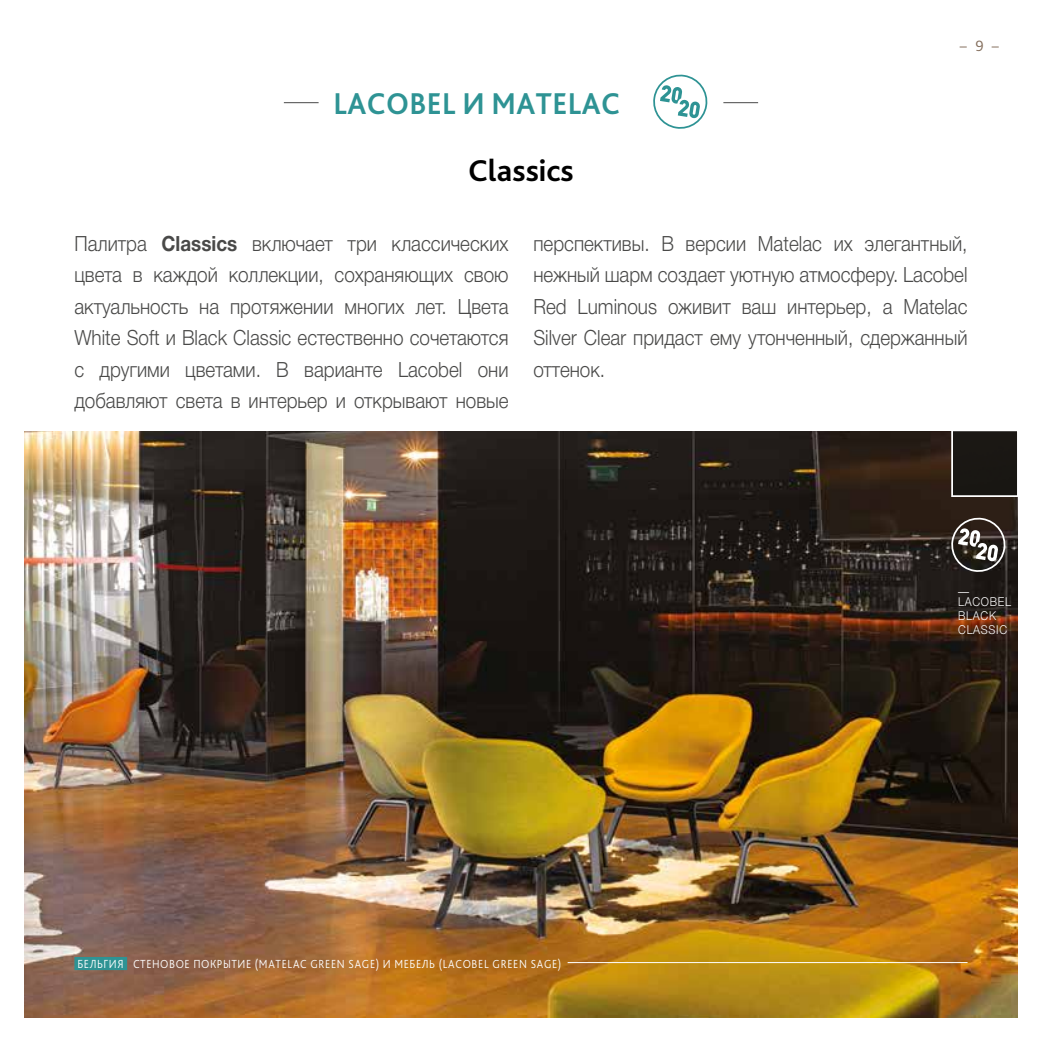
<style>
.page{position:relative;width:1042px;height:1042px;background:#fff}
.page>*{position:absolute;margin:0;border:0;box-sizing:border-box;transform-origin:0 0}
.t1{font:700 31.5px "Bliss Pro";letter-spacing:.015em;color:#2e9394;scale:.95 1}
.t2{font:700 31.5px "Bliss Pro";color:#000}
.t3{font:300 21px/31.5px "Helvetica Neue Cyr";color:#494948;text-align:justify;scale:.9 1}
.t4{font:300 15.75px "Bliss Pro";color:#836d5b}
.t5{font:300 12.25px "Bliss Pro";letter-spacing:.065em;color:#fff;scale:.9 1}
.t6{font:300 12.25px/10.5px "Helvetica Neue Cyr";letter-spacing:.065em;color:#fff;scale:.9 1}
.s1{font-weight:700}
</style>
<div class="page">
<img style="left:25px;top:431px;width:992px;height:586px">
<div style="left:954px;top:432px;width:62px;height:62px;background:#1a1713"></div>
<div style="left:951px;top:429px;width:68px;height:68px;border:2px solid #fff"></div>
<svg style="left:948px;top:515px;width:60px;height:58px"></svg>
<hr style="left:567px;top:962px;width:400px;height:1px;background:#fff">
<div style="left:74px;top:957px;width:53px;height:13px;background:#2e9394"></div>
<hr style="left:284px;top:102px;width:35px;height:1px;background:#494948">
<hr style="left:723px;top:102px;width:35px;height:1px;background:#494948">
<svg style="left:653px;top:74px;width:55px;height:55px"></svg>
<h1 class="t1" style="left:334px;top:84px;width:303px">LACOBEL И MATELAC</h1>
<h1 class="t2" style="left:468px;top:151px;width:107px">Classics</h1>
<p class="t4" style="left:960px;top:36px;width:41px">– 9 –</p>
<p class="t3" style="left:74px;top:228px;width:484px">Палитра <span class="s1">Classics</span> включает три классических цвета в каждой коллекции, сохраняющих свою актуальность на протяжении многих лет. Цвета White Soft и Black Classic естественно сочетаются с другими цветами. В варианте Lacobel они добавляют света в интерьер и открывают новые</p>
<p class="t3" style="left:533px;top:228px;width:484px">перспективы. В версии Matelac их элегантный, нежный шарм создает уютную атмосферу. Lacobel Red Luminous оживит ваш интерьер, а Matelac Silver Clear придаст ему утонченный, сдержанный оттенок.</p>
<p class="t5" style="left:77px;top:956px;width:539px">БЕЛЬГИЯ СТЕНОВОЕ ПОКРЫТИЕ (MATELAC GREEN SAGE) И МЕБЕЛЬ (LACOBEL GREEN SAGE)</p>
<p class="t6" style="left:958px;top:586px;width:60px">—<br>LACOBEL</p>
<p class="t6" style="left:958px;top:609px;width:56px;line-height:14px">BLACK<br>CLASSIC</p>
</div>
